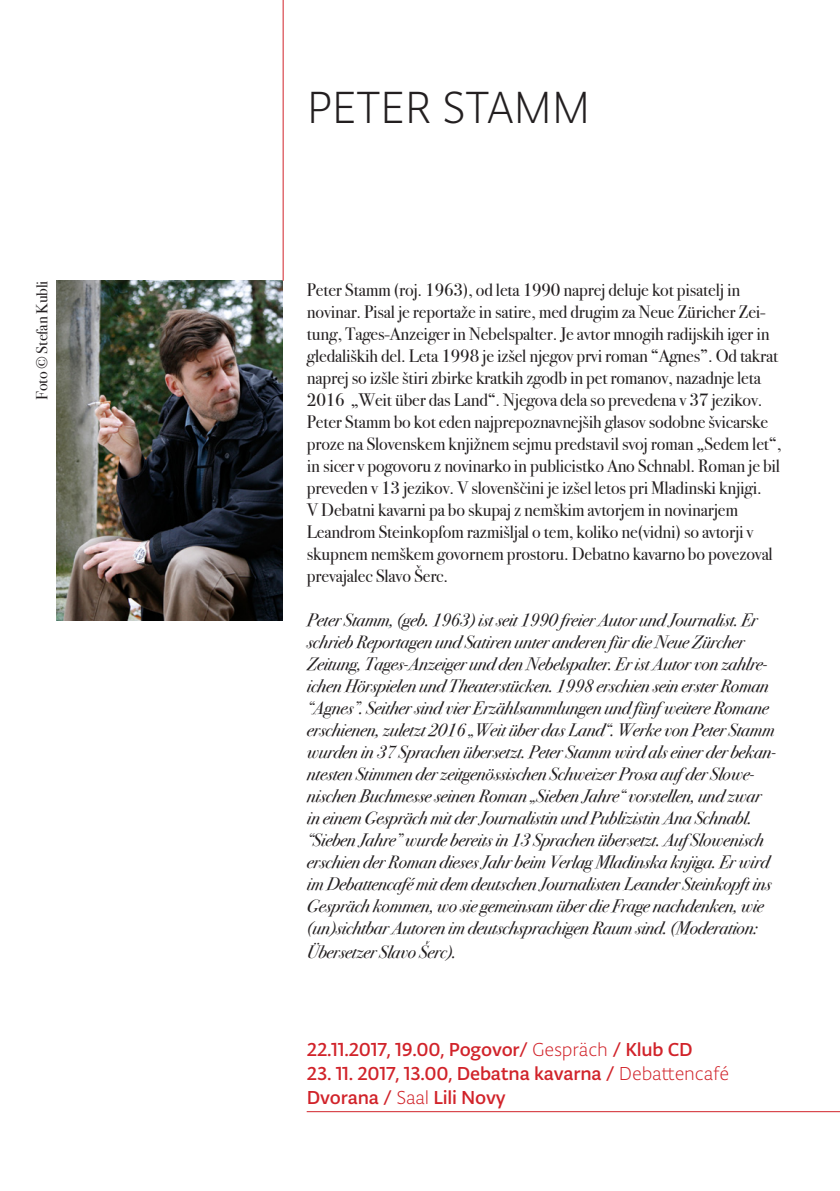
<style>
.page{position:relative;width:840px;height:1191px;background:#fff}
.page>*{position:absolute;margin:0;border:0;box-sizing:border-box;transform-origin:0 0}
.t1{font:300 48px "Typonine Sans Pro";letter-spacing:-.01em;color:#231f20}
.t2{font:20px "Typonine Sans Pro Text";letter-spacing:-.01em;color:#d1232a}
.t3{font:italic 18px/22px "Bodoni Svty Two ITCTT";letter-spacing:-.01em;color:#231f20}
.t4{font:18px/22px "Bodoni Svty Two ITCTT";letter-spacing:-.01em;color:#231f20}
.t5{font:16px "Bodoni Svty Two ITCTT";letter-spacing:-.01em;color:#231f20}
.s1{font-family:"Typonine Sans Pro";font-weight:300}
</style>
<div class="page">
<img style="left:57px;top:280px;width:226px;height:341px">
<hr style="left:282px;top:0;width:1px;height:281px;background:#d1232a">
<hr style="left:306px;top:1111px;width:533px;height:1px;background:#d1232a">
<p class="t5" style="left:29px;top:400px;width:121px;rotate:-90deg">Foto © Stefan Kubli</p>
<p class="t1" style="left:307px;top:79px;width:285px">PETER STAMM</p>
<p class="t4" style="left:307px;top:277px;width:475px">Peter Stamm (roj. 1963), od leta 1990 naprej deluje kot pisatelj in novinar. Pisal je reportaže in satire, med drugim za Neue Züricher Zei&shy;tung, Tages-Anzeiger in Nebelspalter. Je avtor mnogih radijskih iger in gledaliških del. Leta 1998 je izšel njegov prvi roman “Agnes”. Od takrat naprej so izšle štiri zbirke kratkih zgodb in pet romanov, nazadnje leta 2016 „Weit über das Land“. Njegova dela so prevedena v 37 jezikov.<br>Peter Stamm bo kot eden najprepoznavnejših glasov sodobne švicarske proze na Slovenskem knjižnem sejmu predstavil svoj roman „Sedem let“, in sicer v pogovoru z novinarko in publicistko Ano Schnabl. Roman je bil preveden v 13 jezikov. V slovenščini je izšel letos pri Mladinski knjigi.<br>V Debatni kavarni pa bo skupaj z nemškim avtorjem in novinarjem Leandrom Steinkopfom razmišljal o tem, koliko ne(vidni) so avtorji v skupnem nemškem govornem prostoru. Debatno kavarno bo povezoval prevajalec Slavo Šerc.</p>
<p class="t3" style="left:307px;top:607px;width:470px">Peter Stamm, (geb. 1963) ist seit 1990 freier Autor und Journalist. Er schrieb Reportagen und Satiren unter anderen für die Neue Zürcher Zeitung, Tages-Anzeiger und den Nebelspalter. Er ist Autor von zahlre&shy;ichen Hörspielen und Theaterstücken. 1998 erschien sein erster Roman “Agnes”. Seither sind vier Erzählsammlungen und fünf weitere Romane erschienen, zuletzt 2016 „Weit über das Land“. Werke von Peter Stamm wurden in 37 Sprachen übersetzt. Peter Stamm wird als einer der bekan&shy;ntesten Stimmen der zeitgenössischen Schweizer Prosa auf der Slowe&shy;nischen Buchmesse seinen Roman „Sieben Jahre“ vorstellen, und zwar in einem Gespräch mit der Journalistin und Publizistin Ana Schnabl. “Sieben Jahre” wurde bereits in 13 Sprachen übersetzt. Auf Slowenisch erschien der Roman dieses Jahr beim Verlag Mladinska knjiga. Er wird im Debattencafé mit dem deutschen Journalisten Leander Steinkopft ins Gespräch kommen, wo sie gemeinsam über die Frage nachdenken, wie (un)sichtbar Autoren im deutschsprachigen Raum sind. (Moderation:</p>
<p class="t3" style="left:307px;top:939px;width:151px">Übersetzer Slavo Šerc).</p>
<p class="t2" style="left:307px;top:1037px;width:387px">22.11.2017, 19.00, Pogovor/ <span class="s1">Gespräch</span> / Klub CD</p>
<p class="t2" style="left:307px;top:1061px;width:423px">23. 11. 2017, 13.00, Debatna kavarna / <span class="s1">Debattencafé</span></p>
<p class="t2" style="left:307px;top:1085px;width:200px">Dvorana / <span class="s1">Saal</span> Lili Novy</p>
</div>
